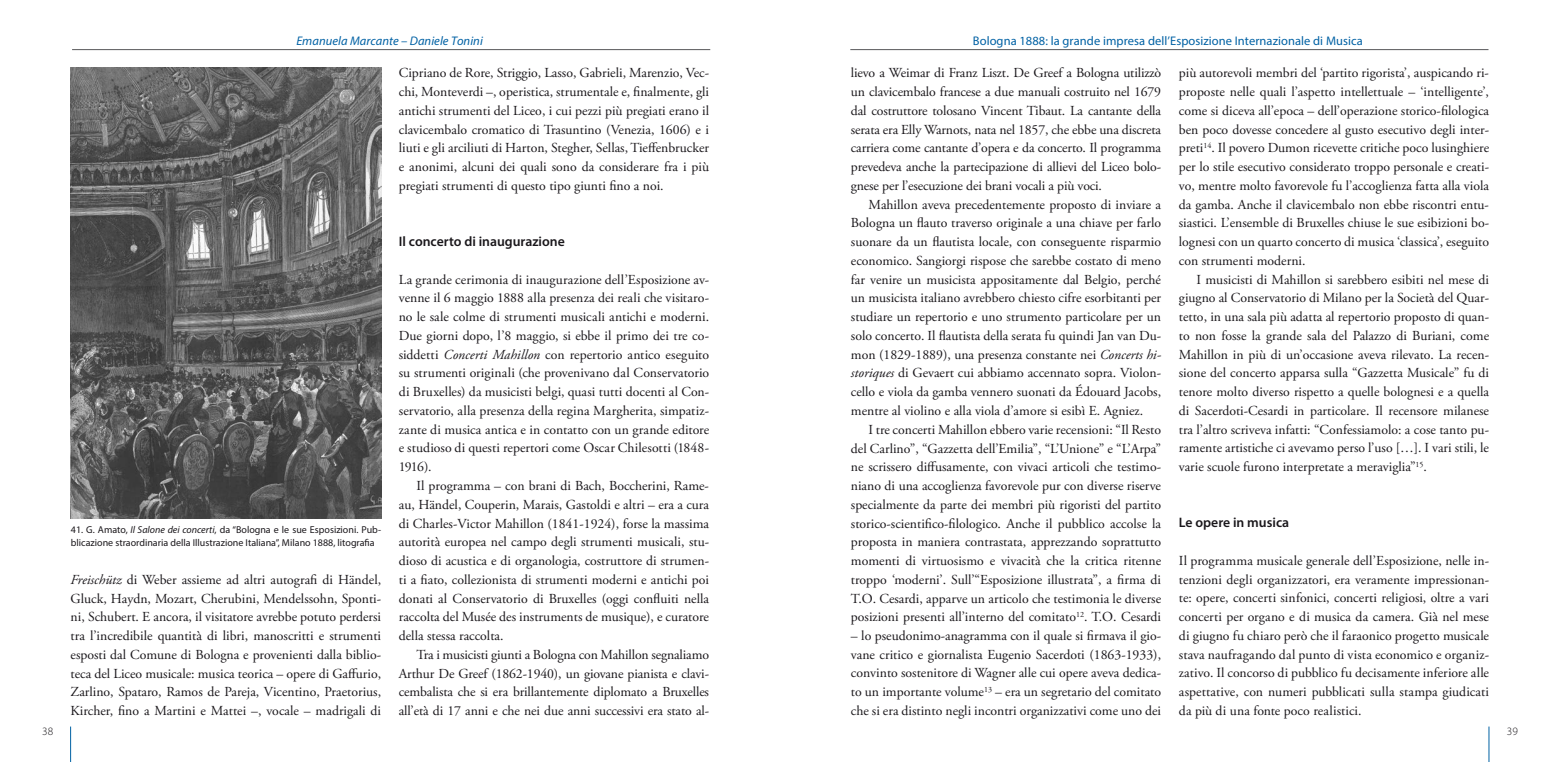
<style>
.page{position:relative;width:1560px;height:762px;background:#fff}
.page>*{position:absolute;margin:0;border:0;box-sizing:border-box;transform-origin:0 0}
.t1{font:13.75px/18.8px "Adobe Garamond Pro";color:#1a171b;text-align:justify}
.t2{font:600 13.75px "Myriad Pro";color:#1a171b}
.t3{font:12.5px "Myriad Pro";letter-spacing:.005em;color:#0061a4}
.t4{font:italic 12.5px "Myriad Pro";letter-spacing:.005em;color:#0061a4}
.t5{font:300 11.25px "Myriad Pro";color:#1a171b}
.t6{font:10px/12.5px "Myriad Pro";color:#1a171b}
.s1{font-style:italic}
</style>
<div class="page">
<hr style="left:72px;top:49px;width:638px;height:1px;background:#57585a">
<hr style="left:850px;top:49px;width:638px;height:1px;background:#57585a">
<hr style="left:70px;top:726px;width:1px;height:36px;background:#0061a4">
<hr style="left:1488px;top:726px;width:1px;height:36px;background:#0061a4">
<img style="left:71px;top:67px;width:310px;height:452px">
<p class="t4" style="left:296px;top:33px;width:188px">Emanuela Marcante – Daniele Tonini</p>
<p class="t3" style="left:972px;top:33px;width:391px">Bologna 1888: la grande impresa dell’Esposizione Internazionale di Musica</p>
<p class="t1" style="left:1178px;top:64px;width:312px">più autorevoli membri del ‘partito rigorista’, auspicando ri&shy;proposte nelle quali l’aspetto intellettuale – ‘intelligente’, come si diceva all’epoca – dell’operazione storico-filologica ben poco dovesse concedere al gusto esecutivo degli inter&shy;preti<sup>14</sup>. Il povero Dumon ricevette critiche poco lusinghiere per lo stile esecutivo considerato troppo personale e creati&shy;vo, mentre molto favorevole fu l’accoglienza fatta alla viola da gamba. Anche il clavicembalo non ebbe riscontri entu&shy;siastici. L’ensemble di Bruxelles chiuse le sue esibizioni bo&shy;lognesi con un quarto concerto di musica ‘classica’, eseguito con strumenti moderni.</p>
<p class="t1" style="left:1178px;top:270px;width:312px;text-indent:18px">I musicisti di Mahillon si sarebbero esibiti nel mese di giugno al Conservatorio di Milano per la Società del Quar&shy;tetto, in una sala più adatta al repertorio proposto di quan&shy;to non fosse la grande sala del Palazzo di Buriani, come Mahillon in più di un’occasione aveva rilevato. La recen&shy;sione del concerto apparsa sulla “Gazzetta Musicale” fu di tenore molto diverso rispetto a quelle bolognesi e a quella di Sacerdoti-Cesardi in particolare. Il recensore milanese tra l’altro scriveva infatti: “Confessiamolo: a cose tanto pu&shy;ramente artistiche ci avevamo perso l’uso […]. I vari stili, le varie scuole furono interpretate a meraviglia”<sup>15</sup>.</p>
<p class="t1" style="left:399px;top:64px;width:312px">Cipriano de Rore, Striggio, Lasso, Gabrieli, Marenzio, Vec&shy;chi, Monteverdi –, operistica, strumentale e, finalmente, gli antichi strumenti del Liceo, i cui pezzi più pregiati erano il clavicembalo cromatico di Trasuntino (Venezia, 1606) e i liuti e gli arciliuti di Harton, Stegher, Sellas, Tieffenbrucker e anonimi, alcuni dei quali sono da considerare fra i più pregiati strumenti di questo tipo giunti fino a noi.</p>
<p class="t1" style="left:850px;top:64px;width:312px">lievo a Weimar di Franz Liszt. De Greef a Bologna utilizzò un clavicembalo francese a due manuali costruito nel 1679 dal costruttore tolosano Vincent Tibaut. La cantante della serata era Elly Warnots, nata nel 1857, che ebbe una discreta carriera come cantante d’opera e da concerto. Il programma prevedeva anche la partecipazione di allievi del Liceo bolo&shy;gnese per l’esecuzione dei brani vocali a più voci.</p>
<p class="t1" style="left:850px;top:195px;width:312px;text-indent:18px">Mahillon aveva precedentemente proposto di inviare a Bologna un flauto traverso originale a una chiave per farlo suonare da un flautista locale, con conseguente risparmio economico. Sangiorgi rispose che sarebbe costato di meno far venire un musicista appositamente dal Belgio, perché un musicista italiano avrebbero chiesto cifre esorbitanti per studiare un repertorio e uno strumento particolare per un solo concerto. Il flautista della serata fu quindi Jan van Du&shy;mon (1829-1889), una presenza constante nei <span class="s1">Concerts hi&shy;storiques</span> di Gevaert cui abbiamo accennato sopra. Violon&shy;cello e viola da gamba vennero suonati da Édouard Jacobs, mentre al violino e alla viola d’amore si esibì E. Agniez.</p>
<p class="t1" style="left:850px;top:420px;width:312px;text-indent:18px">I tre concerti Mahillon ebbero varie recensioni: “Il Resto del Carlino”, “Gazzetta dell’Emilia”, “L’Unione” e “L’Arpa” ne scrissero diffusamente, con vivaci articoli che testimo&shy;niano di una accoglienza favorevole pur con diverse riserve specialmente da parte dei membri più rigoristi del partito storico-scientifico-filologico. Anche il pubblico accolse la proposta in maniera contrastata, apprezzando soprattutto momenti di virtuosismo e vivacità che la critica ritenne troppo ‘moderni’. Sull’“Esposizione illustrata”, a firma di T.O. Cesardi, apparve un articolo che testimonia le diverse posizioni presenti all’interno del comitato<sup>12</sup>. T.O. Cesardi</p>
<p class="t1" style="left:850px;top:627px;width:312px">– lo pseudonimo-anagramma con il quale si firmava il gio&shy;vane critico e giornalista Eugenio Sacerdoti (1863-1933), convinto sostenitore di Wagner alle cui opere aveva dedica&shy;to un importante volume<sup>13</sup> – era un segretario del comitato che si era distinto negli incontri organizzativi come uno dei</p>
<p class="t2" style="left:399px;top:233px;width:167px">Il concerto di inaugurazione</p>
<p class="t1" style="left:399px;top:270px;width:312px">La grande cerimonia di inaugurazione dell’Esposizione av&shy;venne il 6 maggio 1888 alla presenza dei reali che visitaro&shy;no le sale colme di strumenti musicali antichi e moderni.<br>Due giorni dopo, l’8 maggio, si ebbe il primo dei tre co&shy;siddetti <span class="s1">Concerti Mahillon</span> con repertorio antico eseguito su strumenti originali (che provenivano dal Conservatorio di Bruxelles) da musicisti belgi, quasi tutti docenti al Con&shy;servatorio, alla presenza della regina Margherita, simpatiz&shy;zante di musica antica e in contatto con un grande editore e studioso di questi repertori come Oscar Chilesotti (1848- 1916).</p>
<p class="t1" style="left:399px;top:477px;width:312px;text-indent:18px">Il programma – con brani di Bach, Boccherini, Rame&shy;au, Händel, Couperin, Marais, Gastoldi e altri – era a cura di Charles-Victor Mahillon (1841-1924), forse la massima autorità europea nel campo degli strumenti musicali, stu&shy;dioso di acustica e di organologia, costruttore di strumen&shy;ti a fiato, collezionista di strumenti moderni e antichi poi donati al Conservatorio di Bruxelles (oggi confluiti nella raccolta del Musée des instruments de musique), e curatore della stessa raccolta.</p>
<p class="t1" style="left:399px;top:645px;width:312px;text-indent:18px">Tra i musicisti giunti a Bologna con Mahillon segnaliamo Arthur De Greef (1862-1940), un giovane pianista e clavi&shy;cembalista che si era brillantemente diplomato a Bruxelles all’età di 17 anni e che nei due anni successivi era stato al-</p>
<p class="t2" style="left:1178px;top:514px;width:112px">Le opere in musica</p>
<p class="t1" style="left:1178px;top:552px;width:312px">Il programma musicale generale dell’Esposizione, nelle in&shy;tenzioni degli organizzatori, era veramente impressionan&shy;te: opere, concerti sinfonici, concerti religiosi, oltre a vari concerti per organo e di musica da camera. Già nel mese di giugno fu chiaro però che il faraonico progetto musicale stava naufragando dal punto di vista economico e organiz&shy;zativo. Il concorso di pubblico fu decisamente inferiore alle aspettative, con numeri pubblicati sulla stampa giudicati da più di una fonte poco realistici.</p>
<p class="t6" style="left:71px;top:523px;width:312px">41. G. Amato, <span class="s1">Il Salone dei concerti</span>, da “Bologna e le sue Esposizioni. Pub&shy;blicazione straordinaria della Illustrazione Italiana”, Milano 1888, litografia</p>
<p class="t1" style="left:71px;top:570px;width:312px"><span class="s1">Freischütz</span> di Weber assieme ad altri autografi di Händel, Gluck, Haydn, Mozart, Cherubini, Mendelssohn, Sponti&shy;ni, Schubert. E ancora, il visitatore avrebbe potuto perdersi tra l’incredibile quantità di libri, manoscritti e strumenti esposti dal Comune di Bologna e provenienti dalla biblio&shy;teca del Liceo musicale: musica teorica – opere di Gaffurio, Zarlino, Spataro, Ramos de Pareja, Vicentino, Praetorius, Kircher, fino a Martini e Mattei –, vocale – madrigali di</p>
<p class="t5" style="left:42px;top:725px;width:12px">38</p>
<p class="t5" style="left:1506px;top:725px;width:12px">39</p>
</div>
